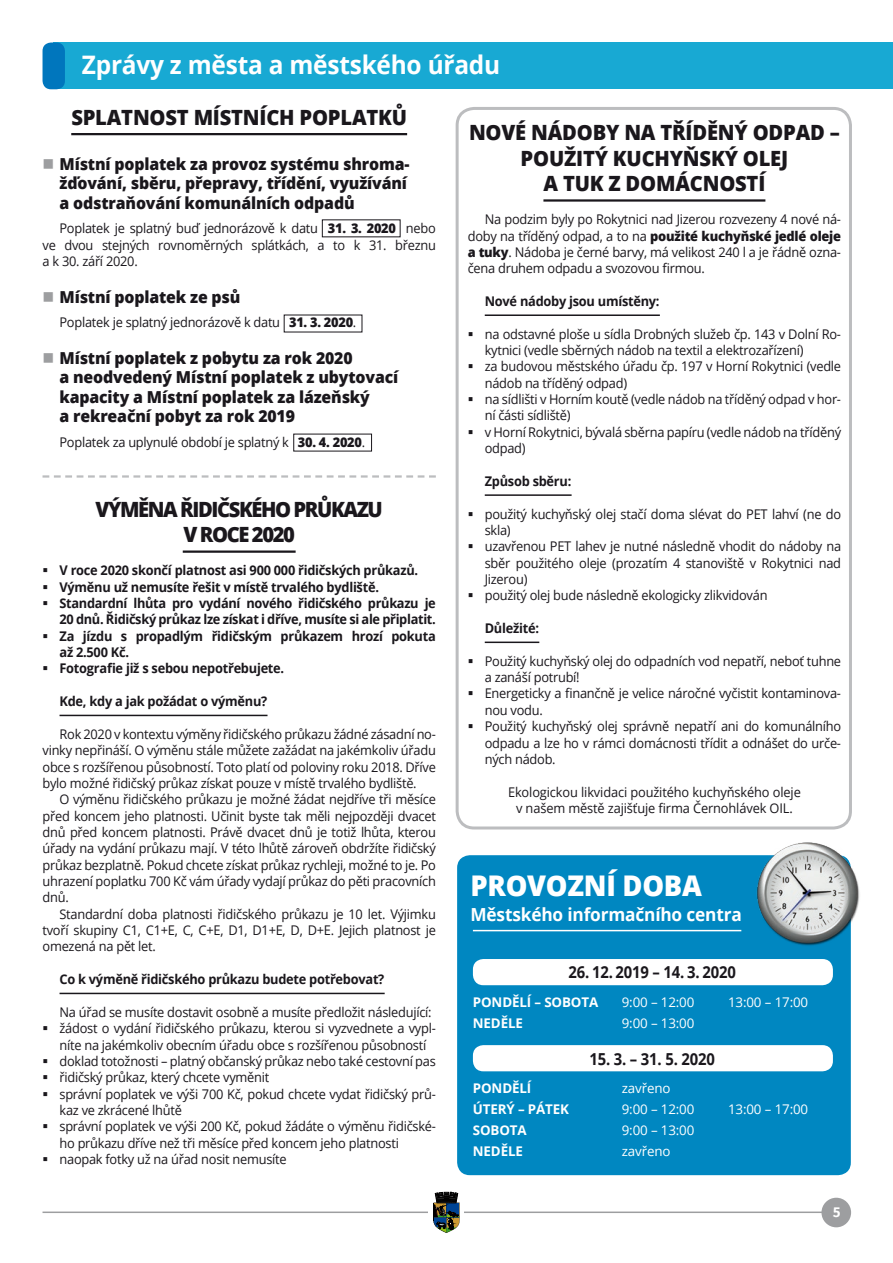
<style>
.page{position:relative;width:893px;height:1263px;background:#fff}
.page>*{position:absolute;margin:0;border:0;box-sizing:border-box;transform-origin:0 0}
.AAA_Neodsazený{font:800 28.5px "Open Sans";letter-spacing:-.01em;color:#fff;scale:.96 1}
.Nadpis_H1{font:700 25.5px "Open Sans";letter-spacing:-.01em;color:#fff;scale:.96 1}
.Nadpis_H2a{font:800 21px/25.2px "Open Sans";letter-spacing:-.01em;color:#1a171c;text-align:center;scale:.96 1}
.Nadpis_H2a-2{font:800 21px/25.2px "Open Sans";letter-spacing:-.07em;color:#1a171c;text-align:center;scale:.96 1}
.AAA_Neodsazený-2{font:700 18px "Open Sans";letter-spacing:-.01em;color:#fff;scale:.96 1}
.t1{font:800 16.5px/19.5px "Open Sans";letter-spacing:-.01em;color:#1a171c;scale:.96 1}
.AAA_Neodsazený-3{font:700 16.5px "Open Sans";letter-spacing:-.01em;color:#1a171c;scale:.9 1}
.t2{font:700 15px "Source Sans Pro";color:#fff}
.AAA_Body_Text{font:13.35px/16.4px "Open Sans";letter-spacing:-.02em;color:#1a171c;scale:.96 1}
.Nadpis_H8{font:700 13.35px/16.4px "Open Sans";letter-spacing:-.02em;color:#1a171c;scale:.96 1}
.AAA_Neodsazený-4{font:13.35px/16.4px "Open Sans";letter-spacing:-.01em;color:#1a171c;text-align:center;scale:.96 1}
.AAA_Neodsazený-5{font:13.35px "Open Sans";letter-spacing:-.01em;color:#fff}
.AAA_Neodsazený-6{font:700 13.35px "Open Sans";letter-spacing:-.01em;color:#fff}
.s1{font-weight:800}
</style>
<div class="page">
<hr style="left:43px;top:1211px;width:807px;height:2px;background:#9d9ea0">
<div style="left:429px;top:1192px;width:35px;height:42px;background:#fff"></div>
<svg style="left:433px;top:1192px;width:27px;height:41px"></svg>
<div style="left:821px;top:1198px;width:30px;height:29px;background:#9d9ea0;border-radius:50%"></div>
<div style="left:456px;top:107px;width:396px;height:722px;border:3px solid #bcbdbf;border-radius:17px"></div>
<div style="left:54px;top:43px;width:839px;height:46px;background:#18a9d3"></div>
<div style="left:43px;top:43px;width:22px;height:46px;background:#0076bd;border-radius:9px"></div>
<hr style="left:71px;top:133px;width:336px;height:2px;background:#1a171c">
<svg style="left:43px;top:475px;width:393px;height:3px"></svg>
<hr style="left:543px;top:199px;width:222px;height:3px;background:#1a171c">
<hr style="left:485px;top:314px;width:175px;height:2px;background:#1a171c">
<hr style="left:485px;top:494px;width:87px;height:2px;background:#1a171c">
<hr style="left:485px;top:641px;width:54px;height:2px;background:#1a171c">
<hr style="left:183px;top:550px;width:113px;height:3px;background:#1a171c">
<hr style="left:60px;top:715px;width:207px;height:1px;background:#1a171c">
<hr style="left:60px;top:993px;width:325px;height:1px;background:#1a171c">
<div style="left:457px;top:855px;width:394px;height:320px;background:#0087c1;border-radius:13px"></div>
<img style="left:756px;top:843px;width:104px;height:104px">
<hr style="left:473px;top:930px;width:268px;height:1px;background:#fff">
<div style="left:473px;top:1045px;width:360px;height:26px;background:#fff;border-radius:11px"></div>
<div style="left:473px;top:959px;width:360px;height:26px;background:#fff;border-radius:11px"></div>
<p class="Nadpis_H1" style="left:82px;top:47px;width:437px">Zprávy z města a městského úřadu</p>
<p class="Nadpis_H2a" style="left:71px;top:103px;width:351px">SPLATNOST MÍSTNÍCH POPLATKŮ</p>
<p class="t1" style="left:60px;top:153px;width:366px">Místní poplatek za provoz systému shroma&shy;žďování, sběru, přepravy, třídění, využívání a odstraňování komunálních odpadů</p>
<p class="AAA_Body_Text" style="left:43px;top:220px;width:411px;text-align:justify;text-indent:17px">Poplatek je splatný buď jednorázově k datu <span class="s1">31. 3. 2020</span> nebo ve dvou stejných rovnoměrných splátkách, a to k 31. březnu a k 30. září 2020.</p>
<p class="t1" style="left:60px;top:286px;width:190px">Místní poplatek ze psů</p>
<p class="AAA_Body_Text" style="left:60px;top:314px;width:311px">Poplatek je splatný jednorázově k datu <span class="s1">31. 3. 2020</span>.</p>
<p class="t1" style="left:60px;top:347px;width:354px">Místní poplatek z pobytu za rok 2020<br>a neodvedený Místní poplatek z ubytovací kapacity a Místní poplatek za lázeňský<br>a rekreační pobyt za rok 2019</p>
<p class="AAA_Body_Text" style="left:60px;top:434px;width:320px">Poplatek za uplynulé období je splatný k <span class="s1">30. 4. 2020</span>.</p>
<p class="Nadpis_H2a" style="left:469px;top:119px;width:388px">NOVÉ NÁDOBY NA TŘÍDĚNÝ ODPAD –<br>POUŽITÝ KUCHYŇSKÝ OLEJ<br>A TUK Z DOMÁCNOSTÍ</p>
<p class="AAA_Body_Text" style="left:468px;top:211px;width:390px;text-align:justify;text-indent:17px">Na podzim byly po Rokytnici nad Jizerou rozvezeny 4 nové ná&shy;doby na tříděný odpad, a to na <span class="s1">použité kuchyňské jedlé oleje a tuky</span>. Nádoba je černé barvy, má velikost 240 l a je řádně ozna&shy;čena druhem odpadu a svozovou firmou.</p>
<p class="Nadpis_H8" style="left:485px;top:293px;width:184px">Nové nádoby jsou umístěny:</p>
<p class="AAA_Body_Text" style="left:485px;top:325px;width:373px">na odstavné ploše u sídla Drobných služeb čp. 143 v Dolní Ro&shy;kytnici (vedle sběrných nádob na textil a elektrozařízení)</p>
<p class="AAA_Body_Text" style="left:485px;top:358px;width:373px">za budovou městského úřadu čp. 197 v Horní Rokytnici (vedle nádob na tříděný odpad)</p>
<p class="AAA_Body_Text" style="left:485px;top:391px;width:373px">na sídlišti v Horním koutě (vedle nádob na tříděný odpad v hor&shy;ní části sídliště)</p>
<p class="AAA_Body_Text" style="left:485px;top:423px;width:373px">v Horní Rokytnici, bývalá sběrna papíru (vedle nádob na tříděný odpad)</p>
<p class="Nadpis_H8" style="left:485px;top:472px;width:92px">Způsob sběru:</p>
<p class="AAA_Body_Text" style="left:485px;top:505px;width:373px">použitý kuchyňský olej stačí doma slévat do PET lahví (ne do skla)</p>
<p class="AAA_Body_Text" style="left:485px;top:538px;width:373px;text-align:justify">uzavřenou PET lahev je nutné následně vhodit do nádoby na sběr použitého oleje (prozatím 4 stanoviště v Rokytnici nad Jizerou)</p>
<p class="AAA_Body_Text" style="left:485px;top:587px;width:296px">použitý olej bude následně ekologicky zlikvidován</p>
<p class="Nadpis_H8" style="left:485px;top:620px;width:58px">Důležité:</p>
<p class="AAA_Body_Text" style="left:485px;top:652px;width:373px">Použitý kuchyňský olej do odpadních vod nepatří, neboť tuhne a zanáší potrubí!</p>
<p class="AAA_Body_Text" style="left:485px;top:685px;width:373px">Energeticky a finančně je velice náročné vyčistit kontaminova&shy;nou vodu.</p>
<p class="AAA_Body_Text" style="left:485px;top:718px;width:373px;text-align:justify">Použitý kuchyňský olej správně nepatří ani do komunálního odpadu a lze ho v rámci domácnosti třídit a odnášet do urče&shy;ných nádob.</p>
<p class="AAA_Neodsazený-4" style="left:508px;top:783px;width:307px">Ekologickou likvidaci použitého kuchyňského oleje v našem městě zajišťuje firma Černohlávek OIL.</p>
<p class="Nadpis_H2a-2" style="left:96px;top:495px;width:301px">VÝMĚNA ŘIDIČSKÉHO PRŮKAZU<br>V ROCE 2020</p>
<p class="Nadpis_H8" style="left:60px;top:562px;width:375px">V roce 2020 skončí platnost asi 900 000 řidičských průkazů.</p>
<p class="Nadpis_H8" style="left:60px;top:578px;width:334px">Výměnu už nemusíte řešit v místě trvalého bydliště.</p>
<p class="Nadpis_H8" style="left:60px;top:595px;width:393px">Standardní lhůta pro vydání nového řidičského průkazu je<br>20 dnů. Řidičský průkaz lze získat i dříve, musíte si ale připlatit.</p>
<p class="Nadpis_H8" style="left:60px;top:627px;width:393px">Za jízdu s propadlým řidičským průkazem hrozí pokuta až 2.500 Kč.</p>
<p class="Nadpis_H8" style="left:60px;top:660px;width:236px">Fotografie již s sebou nepotřebujete.</p>
<p class="Nadpis_H8" style="left:60px;top:693px;width:218px">Kde, kdy a jak požádat o výměnu?</p>
<p class="AAA_Body_Text" style="left:43px;top:725px;width:411px;text-align:justify;text-indent:17px">Rok 2020 v kontextu výměny řidičského průkazu žádné zásadní no&shy;vinky nepřináší. O výměnu stále můžete zažádat na jakémkoliv úřadu obce s rozšířenou působností. Toto platí od poloviny roku 2018. Dříve bylo možné řidičský průkaz získat pouze v místě trvalého bydliště.</p>
<p class="AAA_Body_Text" style="left:43px;top:791px;width:411px;text-align:justify;text-indent:17px">O výměnu řidičského průkazu je možné žádat nejdříve tři měsíce před koncem jeho platnosti. Učinit byste tak měli nejpozději dvacet dnů před koncem platnosti. Právě dvacet dnů je totiž lhůta, kterou úřady na vydání průkazu mají. V této lhůtě zároveň obdržíte řidičský průkaz bezplatně. Pokud chcete získat průkaz rychleji, možné to je. Po uhrazení poplatku 700 Kč vám úřady vydají průkaz do pěti pracovních dnů.</p>
<p class="AAA_Body_Text" style="left:43px;top:905px;width:411px;text-align:justify;text-indent:17px">Standardní doba platnosti řidičského průkazu je 10 let. Výjimku tvoří skupiny C1, C1+E, C, C+E, D1, D1+E, D, D+E. Jejich platnost je omezená na pět let.</p>
<p class="Nadpis_H8" style="left:60px;top:971px;width:340px">Co k výměně řidičského průkazu budete potřebovat?</p>
<p class="AAA_Body_Text" style="left:60px;top:1003px;width:389px">Na úřad se musíte dostavit osobně a musíte předložit následující:</p>
<p class="AAA_Body_Text" style="left:60px;top:1020px;width:393px">žádost o vydání řidičského průkazu, kterou si vyzvednete a vypl&shy;níte na jakémkoliv obecním úřadu obce s rozšířenou působností</p>
<p class="AAA_Body_Text" style="left:60px;top:1052px;width:394px">doklad totožnosti – platný občanský průkaz nebo také cestovní pas</p>
<p class="AAA_Body_Text" style="left:60px;top:1069px;width:220px">řidičský průkaz, který chcete vyměnit</p>
<p class="AAA_Body_Text" style="left:60px;top:1085px;width:393px">správní poplatek ve výši 700 Kč, pokud chcete vydat řidičský prů&shy;kaz ve zkrácené lhůtě</p>
<p class="AAA_Body_Text" style="left:60px;top:1118px;width:393px">správní poplatek ve výši 200 Kč, pokud žádáte o výměnu řidičské&shy;ho průkazu dříve než tři měsíce před koncem jeho platnosti</p>
<p class="AAA_Body_Text" style="left:60px;top:1151px;width:238px">naopak fotky už na úřad nosit nemusíte</p>
<p class="AAA_Neodsazený" style="left:470px;top:863px;width:243px">PROVOZNÍ DOBA</p>
<p class="AAA_Neodsazený-2" style="left:470px;top:902px;width:284px">Městského informačního centra</p>
<p class="AAA_Neodsazený-3" style="left:568px;top:961px;width:188px">26. 12. 2019 – 14. 3. 2020</p>
<p class="AAA_Neodsazený-6" style="left:473px;top:993px;width:127px">PONDĚLÍ – SOBOTA</p>
<p class="AAA_Neodsazený-5" style="left:622px;top:993px;width:74px">9:00 – 12:00</p>
<p class="AAA_Neodsazený-5" style="left:728px;top:993px;width:82px">13:00 – 17:00</p>
<p class="AAA_Neodsazený-6" style="left:473px;top:1014px;width:52px">NEDĚLE</p>
<p class="AAA_Neodsazený-5" style="left:622px;top:1014px;width:74px">9:00 – 13:00</p>
<p class="AAA_Neodsazený-3" style="left:589px;top:1047px;width:141px">15. 3. – 31. 5. 2020</p>
<p class="AAA_Neodsazený-6" style="left:473px;top:1079px;width:60px">PONDĚLÍ</p>
<p class="AAA_Neodsazený-5" style="left:622px;top:1079px;width:50px">zavřeno</p>
<p class="AAA_Neodsazený-6" style="left:473px;top:1100px;width:98px">ÚTERÝ – PÁTEK</p>
<p class="AAA_Neodsazený-5" style="left:622px;top:1100px;width:74px">9:00 – 12:00</p>
<p class="AAA_Neodsazený-5" style="left:728px;top:1100px;width:82px">13:00 – 17:00</p>
<p class="AAA_Neodsazený-6" style="left:473px;top:1121px;width:55px">SOBOTA</p>
<p class="AAA_Neodsazený-5" style="left:622px;top:1121px;width:74px">9:00 – 13:00</p>
<p class="AAA_Neodsazený-6" style="left:473px;top:1142px;width:52px">NEDĚLE</p>
<p class="AAA_Neodsazený-5" style="left:622px;top:1142px;width:50px">zavřeno</p>
<p class="t2" style="left:833px;top:1201px;width:9px">5</p>
</div>
